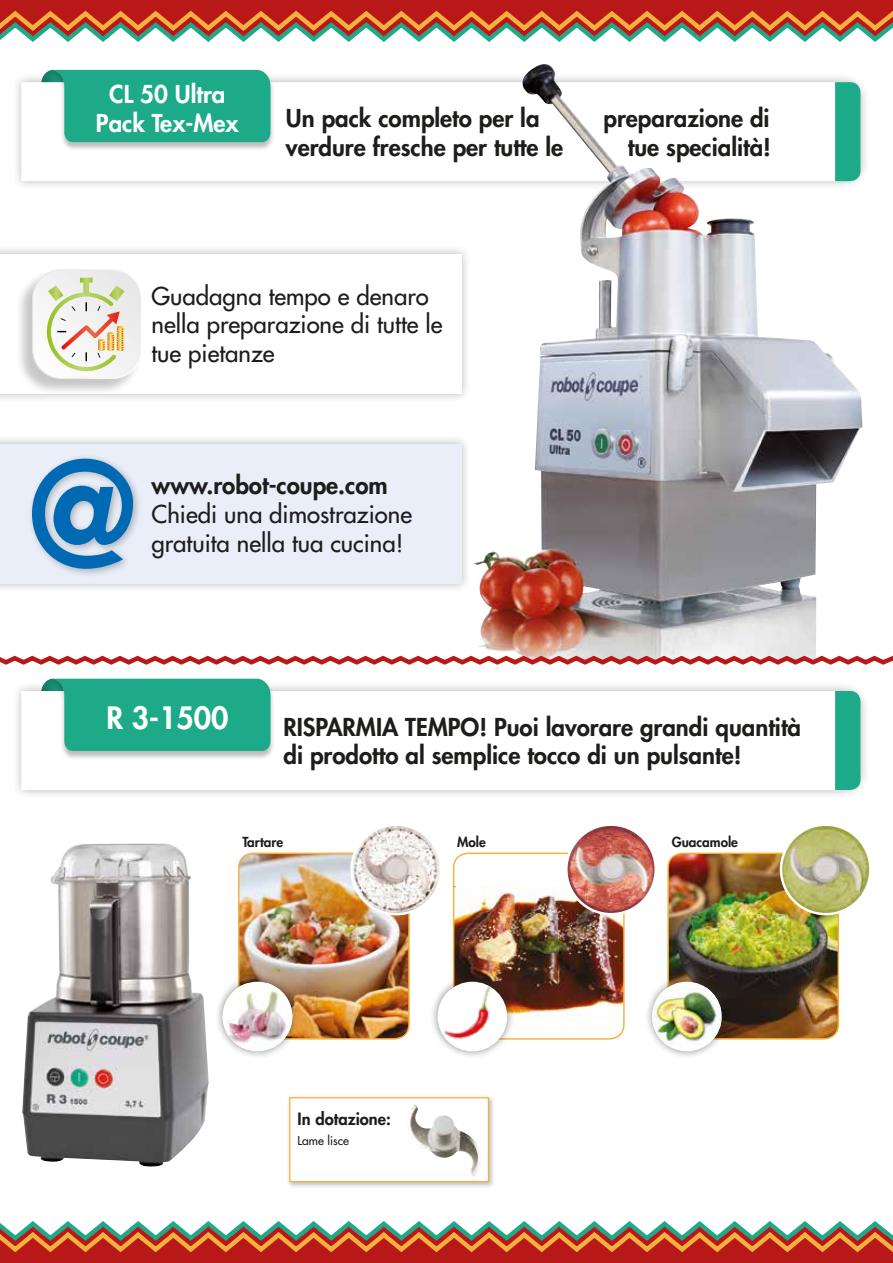
<style>
.page{position:relative;width:893px;height:1263px;background:#fff}
.page>*{position:absolute;margin:0;border:0;box-sizing:border-box;transform-origin:0 0}
.t1{font:800 30px "Futura";color:#fff}
.t2{font:800 24px/28.8px "Futura";color:#1d1d1b}
.t3{font:24px/28.8px "Futura";color:#1d1d1b}
.t4{font:800 24px/28.8px "Futura";color:#fff;text-align:center}
.t5{font:800 16.5px "Futura";color:#1d1d1b}
.t6{font:800 13.5px "Futura";color:#1d1d1b}
.t7{font:12px "Futura";color:#1d1d1b}
</style>
<div class="page">
<div style="left:287px;top:1094px;width:209px;height:95px;background:#1d1d1b;opacity:.3"></div>
<div style="left:289px;top:1097px;width:200px;height:85px;background:#fff;border:1px solid #f6b03d"></div>
<img style="left:407px;top:1104px;width:73px;height:73px">
<img style="left:669px;top:854px;width:169px;height:185px">
<div style="left:667px;top:852px;width:172px;height:187px;border:1px solid #f6b03d;border-radius:15px"></div>
<div style="left:644px;top:973px;width:86px;height:86px;background:#1d1d1b;opacity:.5"></div>
<div style="left:652px;top:982px;width:70px;height:69px;background:#fff;border-radius:50%"></div>
<img style="left:652px;top:987px;width:69px;height:58px">
<img style="left:455px;top:886px;width:168px;height:134px">
<div style="left:453px;top:852px;width:172px;height:187px;border:1px solid #f6b03d;border-radius:15px"></div>
<div style="left:429px;top:973px;width:86px;height:86px;background:#1d1d1b;opacity:.5"></div>
<img style="left:439px;top:984px;width:68px;height:66px">
<img style="left:240px;top:854px;width:169px;height:185px">
<div style="left:238px;top:852px;width:172px;height:187px;border:1px solid #f6b03d;border-radius:15px"></div>
<div style="left:214px;top:973px;width:86px;height:86px;background:#1d1d1b;opacity:.5"></div>
<div style="left:223px;top:982px;width:69px;height:69px;background:#fff;border-radius:50%"></div>
<img style="left:223px;top:983px;width:69px;height:64px">
<img style="left:352px;top:825px;width:89px;height:89px;border-radius:45px">
<div style="left:350px;top:823px;width:92px;height:92px;border:2px solid #fff;border-radius:50%"></div>
<img style="left:566px;top:825px;width:90px;height:89px;border-radius:45px">
<div style="left:565px;top:823px;width:92px;height:92px;border:2px solid #fff;border-radius:50%"></div>
<img style="left:781px;top:825px;width:89px;height:89px;border-radius:45px">
<div style="left:780px;top:823px;width:92px;height:92px;border:2px solid #fff;border-radius:50%"></div>
<div style="left:12px;top:73px;width:858px;height:117px;background:#1d1d1b;opacity:.3"></div>
<svg style="left:21px;top:82px;width:448px;height:99px"></svg>
<div style="left:47px;top:69px;width:228px;height:82px;background:#1d1d1b;opacity:.3"></div>
<svg style="left:41px;top:70px;width:229px;height:72px;background:#30b093"></svg>
<div style="left:12px;top:682px;width:858px;height:117px;background:#1d1d1b;opacity:.3"></div>
<svg style="left:21px;top:691px;width:814px;height:99px"></svg>
<div style="left:47px;top:678px;width:228px;height:82px;background:#1d1d1b;opacity:.3"></div>
<svg style="left:41px;top:679px;width:229px;height:72px;background:#30b093"></svg>
<div style="left:835px;top:691px;width:25px;height:99px;background:#1caa89"></div>
<div style="left:0;top:0;width:893px;height:26px;background:#b81918"></div>
<svg style="left:0;top:10px;width:893px;height:32px"></svg>
<div style="left:0;top:1236px;width:893px;height:27px;background:#b81918"></div>
<svg style="left:0;top:1221px;width:893px;height:32px"></svg>
<img style="left:469px;top:64px;width:393px;height:588px">
<svg style="left:0;top:652px;width:893px;height:13px"></svg>
<div style="left:0;top:435px;width:470px;height:158px;background:#1d1d1b;opacity:.3"></div>
<div style="left:0;top:444px;width:461px;height:140px;background:#e9eef9"></div>
<div style="left:0;top:245px;width:470px;height:158px;background:#1d1d1b;opacity:.3"></div>
<div style="left:0;top:254px;width:461px;height:140px;background:#fff"></div>
<div style="left:27px;top:454px;width:115px;height:124px;background:#1d1d1b;opacity:.3"></div>
<svg style="left:32px;top:459px;width:101px;height:110px"></svg>
<div style="left:15px;top:269px;width:127px;height:127px;background:#1d1d1b;opacity:.25"></div>
<svg style="left:32px;top:269px;width:110px;height:110px"></svg>
<img style="left:22px;top:843px;width:187px;height:324px">
<p class="t4" style="left:96px;top:80px;width:144px">CL 50 Ultra<br>Pack Tex-Mex</p>
<p class="t2" style="left:286px;top:103px;width:255px">Un pack completo per la</p>
<p class="t2" style="left:603px;top:103px;width:168px">preparazione di</p>
<p class="t2" style="left:286px;top:132px;width:279px">verdure fresche per tutte le</p>
<p class="t2" style="left:628px;top:132px;width:145px">tue specialità!</p>
<p class="t3" style="left:152px;top:282px;width:292px">Guadagna tempo e denaro nella preparazione di tutte le tue pietanze</p>
<p class="t2" style="left:152px;top:471px;width:238px">www.robot-coupe.com</p>
<p class="t3" style="left:152px;top:500px;width:262px">Chiedi una dimostrazione gratuita nella tua cucina!</p>
<p class="t1" style="left:106px;top:698px;width:124px">R 3-1500</p>
<p class="t2" style="left:283px;top:712px;width:519px">RISPARMIA TEMPO! Puoi lavorare grandi quantità di prodotto al semplice tocco di un pulsante!</p>
<p class="t6" style="left:242px;top:834px;width:42px">Tartare</p>
<p class="t6" style="left:457px;top:834px;width:30px">Mole</p>
<p class="t6" style="left:672px;top:834px;width:68px">Guacamole</p>
<p class="t5" style="left:298px;top:1108px;width:95px">In dotazione:</p>
<p class="t7" style="left:298px;top:1133px;width:53px">Lame lisce</p>
</div>
